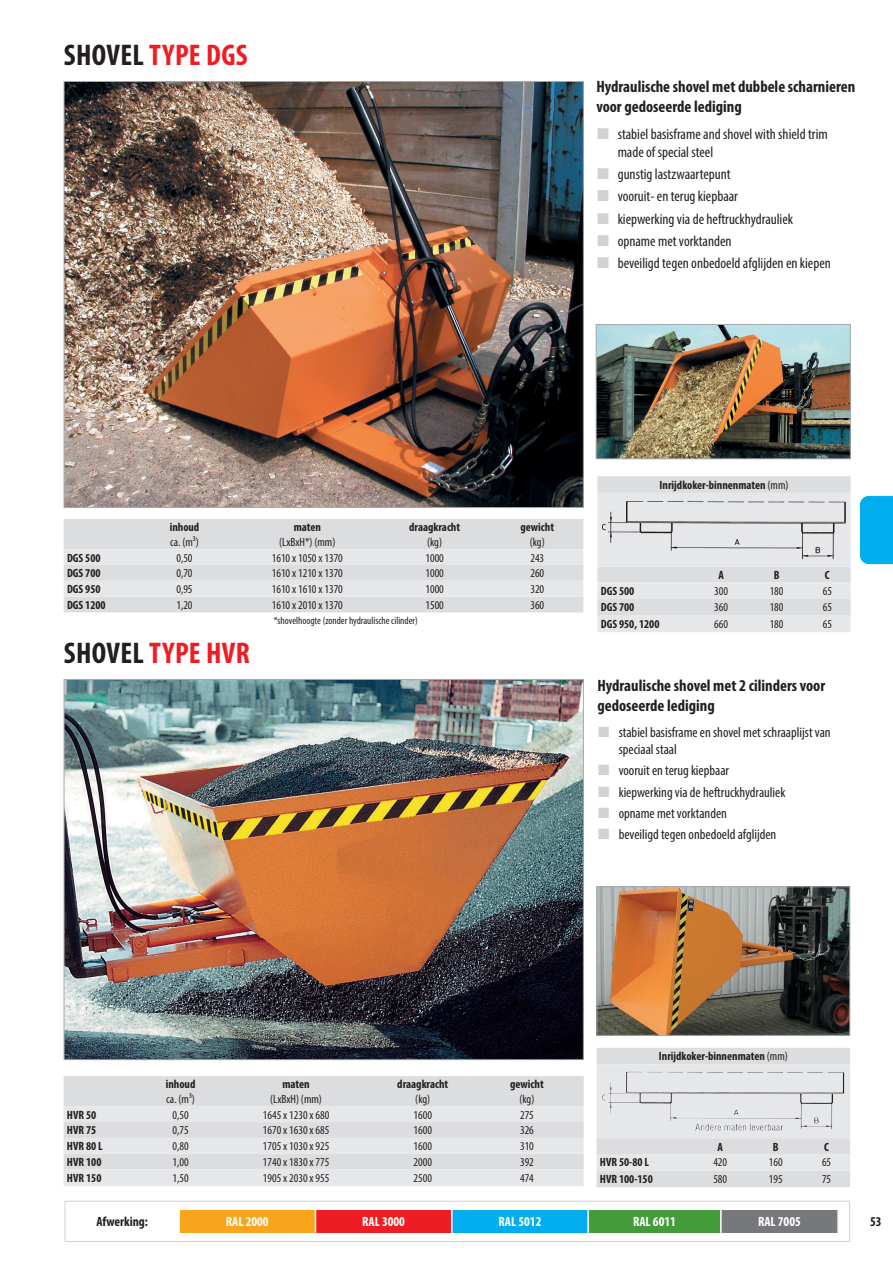
<style>
.page{position:relative;width:893px;height:1263px;background:#fff}
.page>*{position:absolute;margin:0;border:0;box-sizing:border-box;transform-origin:0 0}
.t1{font:700 condensed 30px "Myriad Pro";letter-spacing:.01em;color:#ee1d23}
.t2{font:700 condensed 16.5px/19.8px "Myriad Pro";color:#231f20}
.t3{font:condensed 15px/22.2px "Myriad Pro";color:#231f20}
.t4{font:condensed 14.25px/21.3px "Myriad Pro";color:#231f20}
.t5{font:700 condensed 13.5px "Myriad Pro";color:#fff}
.t6{font:700 condensed 13.5px "Myriad Pro";color:#231f20}
.t7{font:condensed 12px "Myriad Pro";color:#231f20}
.t8{font:700 condensed 12px "Myriad Pro";color:#231f20}
.t9{font:condensed 10.5px "Myriad Pro";color:#231f20}
.s1{color:#231f20}
.s2{font-weight:400}
</style>
<div class="page">
<div style="left:860px;top:496px;width:33px;height:68px;background:#00aeef"></div>
<img style="left:66px;top:83px;width:516px;height:423px">
<img style="left:66px;top:681px;width:516px;height:377px">
<img style="left:598px;top:888px;width:250px;height:146px">
<div style="left:596px;top:886px;width:254px;height:150px;border:1px solid #a8a9ad"></div>
<img style="left:598px;top:326px;width:251px;height:131px">
<div style="left:596px;top:324px;width:255px;height:135px;border:1px solid #a8a9ad"></div>
<svg style="left:597px;top:476px;width:254px;height:156px;background:#e1e2e4"></svg>
<img style="left:602px;top:499px;width:244px;height:61px">
<div style="left:64px;top:519px;width:519px;height:93px;background:#dcdddf"></div>
<svg style="left:64px;top:549px;width:519px;height:48px;background:#e2e3e5"></svg>
<svg style="left:596px;top:1048px;width:254px;height:139px;background:#dfe0e2"></svg>
<img style="left:608px;top:1072px;width:25px;height:28px">
<div style="left:64px;top:1076px;width:520px;height:30px;background:#dcdddf"></div>
<svg style="left:64px;top:1106px;width:520px;height:80px;background:#e2e3e5"></svg>
<div style="left:179px;top:1210px;width:136px;height:22px;background:#f9a51b"></div>
<div style="left:315px;top:1210px;width:137px;height:22px;background:#ee1d23"></div>
<div style="left:452px;top:1210px;width:136px;height:22px;background:#00aeef"></div>
<div style="left:588px;top:1210px;width:133px;height:22px;background:#439b3a"></div>
<div style="left:721px;top:1210px;width:117px;height:22px;background:#76787b"></div>
<hr style="left:451px;top:1210px;width:2px;height:22px;background:#fff">
<hr style="left:587px;top:1210px;width:2px;height:22px;background:#fff">
<hr style="left:720px;top:1210px;width:2px;height:22px;background:#fff">
<hr style="left:837px;top:1210px;width:2px;height:22px;background:#fff">
<svg style="left:315px;top:1210px;width:1px;height:23px"></svg>
<hr style="left:178px;top:1210px;width:2px;height:22px;background:#fff">
<div style="left:65px;top:1201px;width:785px;height:41px;border:1px solid #d1d2d4"></div>
<h1 class="t1" style="left:64px;top:37px;width:185px"><span class="s1">SHOVEL</span> TYPE DGS</h1>
<h2 class="t2" style="left:596px;top:77px;width:260px">Hydraulische shovel met dubbele scharnieren voor gedoseerde lediging</h2>
<p class="t3" style="left:618px;top:125px;width:212px;line-height:18px">stabiel basisframe and shovel with shield trim made of special steel</p>
<p class="t3" style="left:618px;top:163px;width:215px">gunstig lastzwaartepunt<br>vooruit- en terug kiepbaar<br>kiepwerking via de heftruckhydrauliek opname met vorktanden<br>beveiligd tegen onbedoeld afglijden en kiepen</p>
<p class="t8" style="left:170px;top:520px;width:31px">inhoud</p>
<p class="t7" style="left:170px;top:535px;width:30px">ca. (m³)</p>
<p class="t8" style="left:294px;top:520px;width:29px">maten</p>
<p class="t7" style="left:279px;top:535px;width:58px">(LxBxH*) (mm)</p>
<p class="t8" style="left:409px;top:520px;width:52px">draagkracht</p>
<p class="t7" style="left:427px;top:535px;width:16px">(kg)</p>
<p class="t8" style="left:521px;top:520px;width:35px">gewicht</p>
<p class="t7" style="left:530px;top:535px;width:16px">(kg)</p>
<p class="t8" style="left:67px;top:550px;width:35px">DGS 500</p>
<p class="t7" style="left:176px;top:550px;width:18px">0,50</p>
<p class="t7" style="left:272px;top:550px;width:73px">1610 x 1050 x 1370</p>
<p class="t7" style="left:425px;top:550px;width:20px">1000</p>
<p class="t7" style="left:530px;top:550px;width:15px">243</p>
<p class="t8" style="left:67px;top:566px;width:35px">DGS 700</p>
<p class="t7" style="left:176px;top:566px;width:18px">0,70</p>
<p class="t7" style="left:272px;top:566px;width:73px">1610 x 1210 x 1370</p>
<p class="t7" style="left:425px;top:566px;width:20px">1000</p>
<p class="t7" style="left:530px;top:566px;width:15px">260</p>
<p class="t8" style="left:67px;top:582px;width:35px">DGS 950</p>
<p class="t7" style="left:176px;top:582px;width:18px">0,95</p>
<p class="t7" style="left:272px;top:582px;width:73px">1610 x 1610 x 1370</p>
<p class="t7" style="left:425px;top:582px;width:20px">1000</p>
<p class="t7" style="left:530px;top:582px;width:15px">320</p>
<p class="t8" style="left:67px;top:597px;width:40px">DGS 1200</p>
<p class="t7" style="left:176px;top:598px;width:18px">1,20</p>
<p class="t7" style="left:272px;top:598px;width:73px">1610 x 2010 x 1370</p>
<p class="t7" style="left:425px;top:598px;width:20px">1500</p>
<p class="t7" style="left:530px;top:598px;width:15px">360</p>
<p class="t9" style="left:274px;top:614px;width:146px">*shovelhoogte (zonder hydraulische cilinder)</p>
<h1 class="t1" style="left:64px;top:634px;width:188px"><span class="s1">SHOVEL</span> TYPE HVR</h1>
<p class="t8" style="left:660px;top:477px;width:130px">Inrijdkoker-binnenmaten <span class="s2">(mm)</span></p>
<p class="t8" style="left:718px;top:567px;width:7px">A</p>
<p class="t8" style="left:774px;top:567px;width:7px">B</p>
<p class="t8" style="left:825px;top:567px;width:6px">C</p>
<p class="t8" style="left:601px;top:583px;width:35px">DGS 500</p>
<p class="t7" style="left:714px;top:584px;width:15px">300</p>
<p class="t7" style="left:770px;top:584px;width:15px">180</p>
<p class="t7" style="left:823px;top:584px;width:11px">65</p>
<p class="t8" style="left:601px;top:600px;width:35px">DGS 700</p>
<p class="t7" style="left:714px;top:600px;width:15px">360</p>
<p class="t7" style="left:770px;top:600px;width:15px">180</p>
<p class="t7" style="left:823px;top:600px;width:11px">65</p>
<p class="t8" style="left:601px;top:616px;width:60px">DGS 950, 1200</p>
<p class="t7" style="left:714px;top:617px;width:15px">660</p>
<p class="t7" style="left:770px;top:617px;width:15px">180</p>
<p class="t7" style="left:823px;top:617px;width:11px">65</p>
<h2 class="t2" style="left:597px;top:676px;width:229px">Hydraulische shovel met 2 cilinders voor gedoseerde lediging</h2>
<p class="t4" style="left:619px;top:723px;width:213px;line-height:17.1px">stabiel basisframe en shovel met schraaplijst van speciaal staal</p>
<p class="t4" style="left:619px;top:760px;width:168px">vooruit en terug kiepbaar kiepwerking via de heftruckhydrauliek opname met vorktanden<br>beveiligd tegen onbedoeld afglijden</p>
<p class="t8" style="left:166px;top:1077px;width:31px">inhoud</p>
<p class="t7" style="left:166px;top:1092px;width:30px">ca. (m³)</p>
<p class="t8" style="left:282px;top:1077px;width:29px">maten</p>
<p class="t7" style="left:270px;top:1092px;width:53px">(LxBxH) (mm)</p>
<p class="t8" style="left:397px;top:1077px;width:52px">draagkracht</p>
<p class="t7" style="left:415px;top:1092px;width:16px">(kg)</p>
<p class="t8" style="left:510px;top:1077px;width:35px">gewicht</p>
<p class="t7" style="left:519px;top:1092px;width:16px">(kg)</p>
<p class="t8" style="left:67px;top:1107px;width:31px">HVR 50</p>
<p class="t7" style="left:173px;top:1107px;width:18px">0,50</p>
<p class="t7" style="left:263px;top:1107px;width:68px">1645 x 1230 x 680</p>
<p class="t7" style="left:414px;top:1107px;width:20px">1600</p>
<p class="t7" style="left:520px;top:1107px;width:15px">275</p>
<p class="t8" style="left:67px;top:1123px;width:31px">HVR 75</p>
<p class="t7" style="left:173px;top:1123px;width:18px">0,75</p>
<p class="t7" style="left:263px;top:1123px;width:68px">1670 x 1630 x 685</p>
<p class="t7" style="left:414px;top:1123px;width:20px">1600</p>
<p class="t7" style="left:520px;top:1123px;width:15px">326</p>
<p class="t8" style="left:67px;top:1139px;width:37px">HVR 80 L</p>
<p class="t7" style="left:173px;top:1139px;width:18px">0,80</p>
<p class="t7" style="left:263px;top:1139px;width:68px">1705 x 1030 x 925</p>
<p class="t7" style="left:414px;top:1139px;width:20px">1600</p>
<p class="t7" style="left:520px;top:1139px;width:15px">310</p>
<p class="t8" style="left:67px;top:1154px;width:36px">HVR 100</p>
<p class="t7" style="left:173px;top:1155px;width:18px">1,00</p>
<p class="t7" style="left:263px;top:1155px;width:68px">1740 x 1830 x 775</p>
<p class="t7" style="left:414px;top:1155px;width:20px">2000</p>
<p class="t7" style="left:520px;top:1155px;width:15px">392</p>
<p class="t8" style="left:67px;top:1170px;width:36px">HVR 150</p>
<p class="t7" style="left:173px;top:1171px;width:18px">1,50</p>
<p class="t7" style="left:263px;top:1171px;width:68px">1905 x 2030 x 955</p>
<p class="t7" style="left:414px;top:1171px;width:20px">2500</p>
<p class="t7" style="left:520px;top:1171px;width:15px">474</p>
<p class="t8" style="left:659px;top:1049px;width:130px">Inrijdkoker-binnenmaten <span class="s2">(mm)</span></p>
<p class="t8" style="left:717px;top:1139px;width:7px">A</p>
<p class="t8" style="left:773px;top:1139px;width:7px">B</p>
<p class="t8" style="left:824px;top:1139px;width:6px">C</p>
<p class="t8" style="left:600px;top:1155px;width:51px">HVR 50-80 L</p>
<p class="t7" style="left:713px;top:1155px;width:15px">420</p>
<p class="t7" style="left:769px;top:1155px;width:15px">160</p>
<p class="t7" style="left:822px;top:1155px;width:11px">65</p>
<p class="t8" style="left:600px;top:1171px;width:54px">HVR 100-150</p>
<p class="t7" style="left:713px;top:1172px;width:15px">580</p>
<p class="t7" style="left:769px;top:1172px;width:15px">195</p>
<p class="t7" style="left:822px;top:1172px;width:11px">75</p>
<p class="t6" style="left:96px;top:1213px;width:53px">Afwerking:</p>
<p class="t5" style="left:226px;top:1213px;width:44px">RAL 2000</p>
<p class="t5" style="left:362px;top:1213px;width:44px">RAL 3000</p>
<p class="t5" style="left:499px;top:1213px;width:44px">RAL 5012</p>
<p class="t5" style="left:633px;top:1213px;width:44px">RAL 6011</p>
<p class="t5" style="left:758px;top:1213px;width:44px">RAL 7005</p>
<p class="t6" style="left:870px;top:1213px;width:13px">53</p>
</div>
